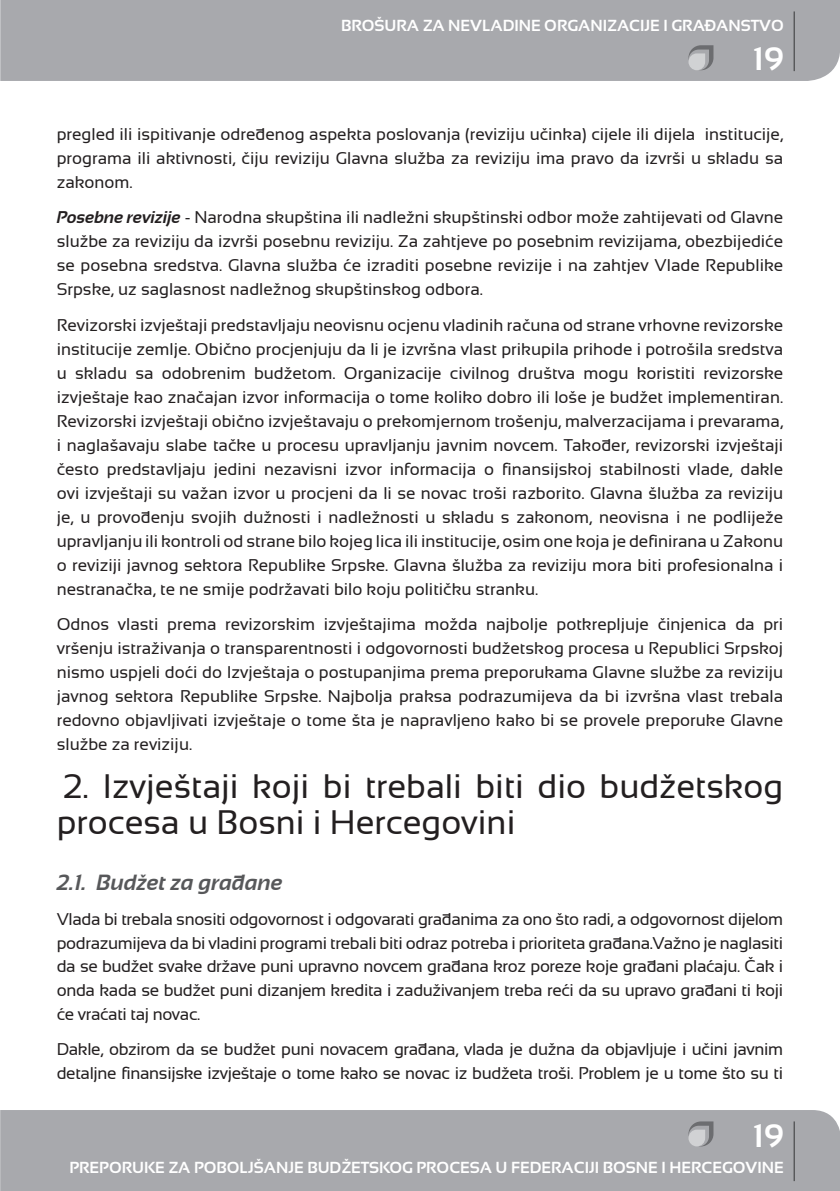
<style>
.page{position:relative;width:840px;height:1191px;background:#fff}
.page>*{position:absolute;margin:0;border:0;box-sizing:border-box;transform-origin:0 0}
.t1{font:34px/36px "Sansation";color:#231f20}
.t2{font:700 32.4px "Sansation";color:#fff}
.t3{font:italic 700 22px "Sansation";color:#57585a}
.t4{font:17px/24px "Sansation";letter-spacing:-.02em;color:#231f20;text-align:justify}
.t5{font:700 16px "Sansation";color:#fff}
.s1{font-weight:700;font-style:italic}
</style>
<div class="page">
<div style="left:0;top:1110px;width:839px;height:81px;background:#a8a9ad"></div>
<div style="left:1px;top:0;width:838px;height:81px;background:#a8a9ad"></div>
<svg style="left:0;top:0;width:1px;height:81px"></svg>
<hr style="left:793px;top:11px;width:1px;height:60px;background:#57585a">
<hr style="left:793px;top:1121px;width:1px;height:60px;background:#57585a">
<svg style="left:688px;top:45px;width:25px;height:25px"></svg>
<svg style="left:688px;top:1121px;width:25px;height:25px"></svg>
<p class="t5" style="left:341px;top:17px;width:444px">BROŠURA ZA NEVLADINE ORGANIZACIJE I GRAĐANSTVO</p>
<h2 class="t2" style="left:752px;top:41px;width:32px">19</h2>
<p class="t4" style="left:57px;top:122px;width:727px">pregled ili ispitivanje određenog aspekta poslovanja (reviziju učinka) cijele ili dijela institucije, programa ili aktivnosti, čiju reviziju Glavna služba za reviziju ima pravo da izvrši u skladu sa zakonom.</p>
<p class="t4" style="left:57px;top:205px;width:727px"><span class="s1">Posebne revizije</span> - Narodna skupština ili nadležni skupštinski odbor može zahtijevati od Glavne službe za reviziju da izvrši posebnu reviziju. Za zahtjeve po posebnim revizijama, obezbijediće se posebna sredstva. Glavna služba će izraditi posebne revizije i na zahtjev Vlade Republike Srpske, uz saglasnost nadležnog skupštinskog odbora.</p>
<p class="t4" style="left:57px;top:313px;width:727px">Revizorski izvještaji predstavljaju neovisnu ocjenu vladinih računa od strane vrhovne revizorske institucije zemlje. Obično procjenjuju da li je izvršna vlast prikupila prihode i potrošila sredstva u skladu sa odobrenim budžetom. Organizacije civilnog društva mogu koristiti revizorske izvještaje kao značajan izvor informacija o tome koliko dobro ili loše je budžet implementiran.<br>Revizorski izvještaji obično izvještavaju o prekomjernom trošenju, malverzacijama i prevarama, i naglašavaju slabe tačke u procesu upravljanju javnim novcem. Također, revizorski izvještaji često predstavljaju jedini nezavisni izvor informacija o finansijskoj stabilnosti vlade, dakle ovi izvještaji su važan izvor u procjeni da li se novac troši razborito. Glavna šlužba za reviziju je, u provođenju svojih dužnosti i nadležnosti u skladu s zakonom, neovisna i ne podliježe upravljanju ili kontroli od strane bilo kojeg lica ili institucije, osim one koja je definirana u Zakonu o reviziji javnog sektora Republike Srpske. Glavna šlužba za reviziju mora biti profesionalna i nestranačka, te ne smije podržavati bilo koju političku stranku.</p>
<p class="t4" style="left:57px;top:612px;width:727px">Odnos vlasti prema revizorskim izvještajima možda najbolje potkrepljuje činjenica da pri vršenju istraživanja o transparentnosti i odgovornosti budžetskog procesa u Republici Srpskoj nismo uspjeli doći do Izvještaja o postupanjima prema preporukama Glavne službe za reviziju javnog sektora Republike Srpske. Najbolja praksa podrazumijeva da bi izvršna vlast trebala redovno objavljivati izvještaje o tome šta je napravljeno kako bi se provele preporuke Glavne službe za reviziju.</p>
<h1 class="t1" style="left:57px;top:768px;width:727px">2. Izvještaji koji bi trebali biti dio budžetskog procesa u Bosni i Hercegovini</h1>
<p class="t3" style="left:57px;top:869px;width:227px">2.1. Budžet za građane</p>
<p class="t4" style="left:57px;top:907px;width:727px">Vlada bi trebala snositi odgovornost i odgovarati građanima za ono što radi, a odgovornost dijelom podrazumijeva da bi vladini programi trebali biti odraz potreba i prioriteta građana.Važno je naglasiti da se budžet svake države puni upravno novcem građana kroz poreze koje građani plaćaju. Čak i onda kada se budžet puni dizanjem kredita i zaduživanjem treba reći da su upravo građani ti koji će vraćati taj novac.</p>
<p class="t4" style="left:57px;top:1037px;width:727px">Dakle, obzirom da se budžet puni novacem građana, vlada je dužna da objavljuje i učini javnim detaljne finansijske izvještaje o tome kako se novac iz budžeta troši. Problem je u tome što su ti</p>
<h2 class="t2" style="left:752px;top:1117px;width:32px">19</h2>
<p class="t5" style="left:69px;top:1158px;width:715px">PREPORUKE ZA POBOLJŠANJE BUDŽETSKOG PROCESA U FEDERACIJI BOSNE I HERCEGOVINE</p>
</div>
